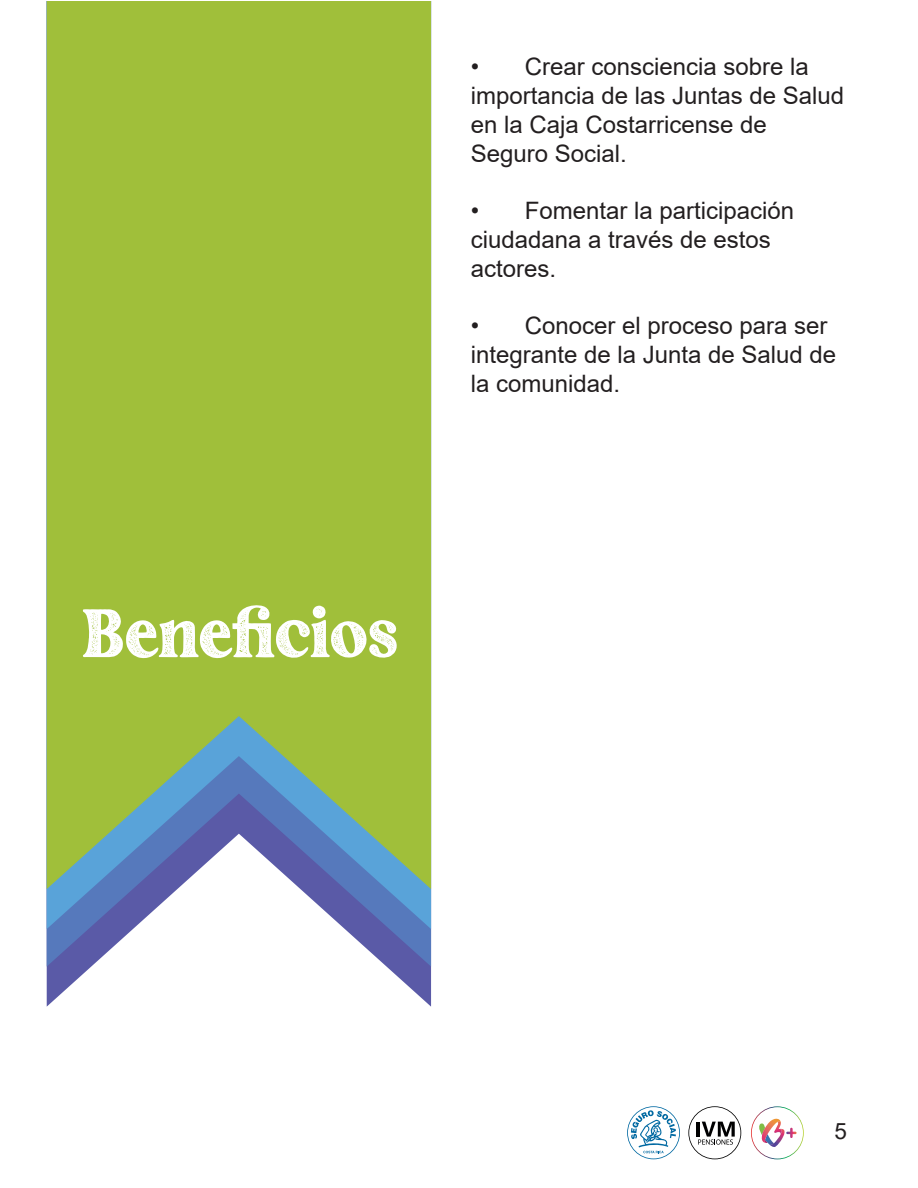
<style>
.page{position:relative;width:918px;height:1188px;background:#fff}
.page>*{position:absolute;margin:0;border:0;box-sizing:border-box;transform-origin:0 0}
.t1{font:67.5px "Fashion Stamp";letter-spacing:-.04em;color:#fff}
.t2{font:24px/28.8px "Arial";color:#231f20}
.t3{font:22.5px "Arial";color:#231f20}
</style>
<div class="page">
<svg style="left:47px;top:967px;width:384px;height:40px"></svg>
<svg style="left:47px;top:929px;width:384px;height:38px"></svg>
<svg style="left:47px;top:889px;width:384px;height:40px"></svg>
<svg style="left:47px;top:1px;width:384px;height:888px;background:#9aba48"></svg>
<svg style="left:414px;top:1px;width:18px;height:11px"></svg>
<svg style="left:627px;top:1106px;width:53px;height:53px"></svg>
<svg style="left:688px;top:1106px;width:53px;height:53px"></svg>
<svg style="left:751px;top:1106px;width:53px;height:53px"></svg>
<p class="t2" style="left:471px;top:52px;width:375px">• Crear consciencia sobre la importancia de las Juntas de Salud en la Caja Costarricense de<br>Seguro Social.</p>
<p class="t2" style="left:471px;top:196px;width:325px">• Fomentar la participación ciudadana a través de estos actores.</p>
<p class="t2" style="left:471px;top:311px;width:367px">• Conocer el proceso para ser integrante de la Junta de Salud de la comunidad.</p>
<h1 class="t1" style="left:81px;top:589px;width:319px">Beneficios</h1>
<p class="t3" style="left:835px;top:1116px;width:14px">5</p>
</div>
